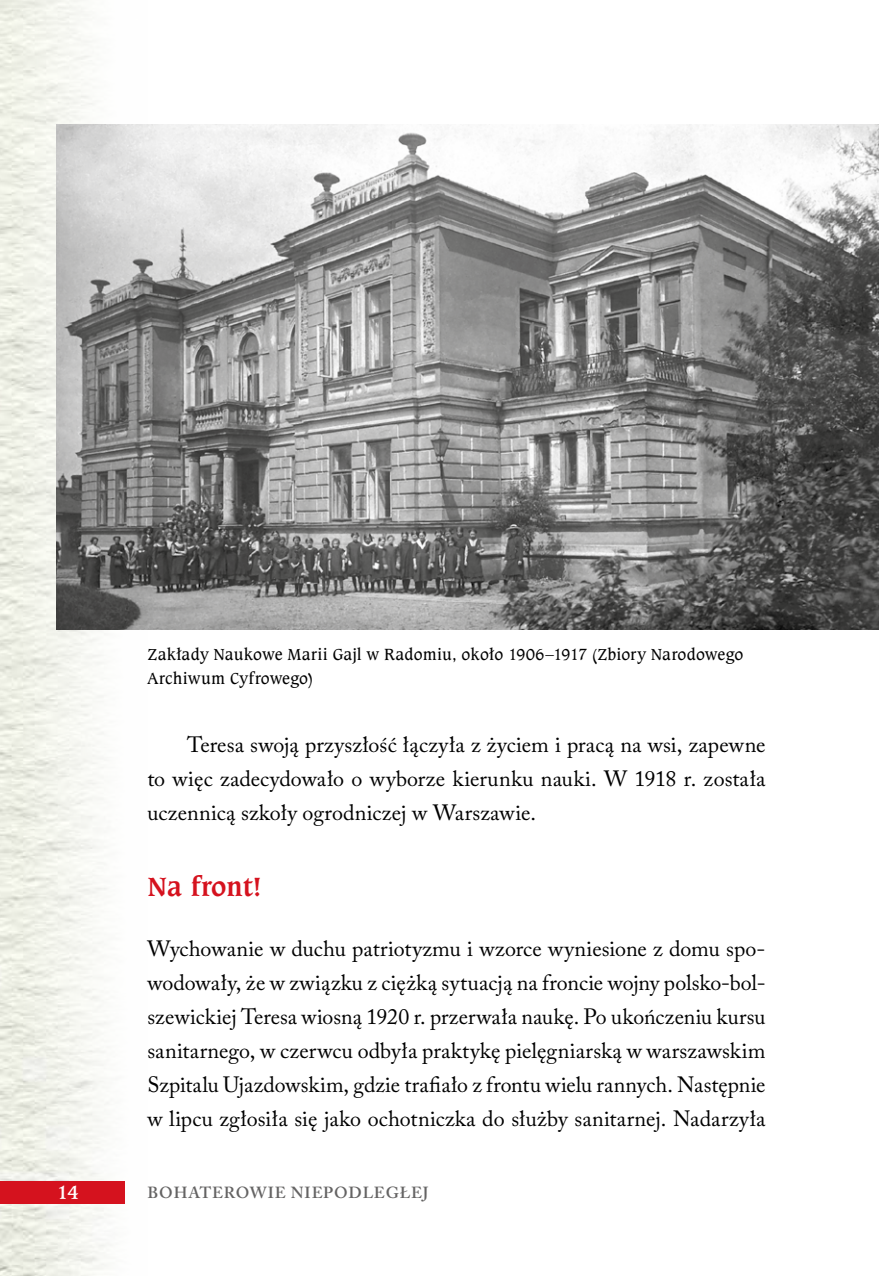
<style>
.page{position:relative;width:879px;height:1276px;background:#fff}
.page>*{position:absolute;margin:0;border:0;box-sizing:border-box;transform-origin:0 0}
.t1{font:700 28px "Caxton Bk EU";letter-spacing:-.02em;color:#d5121e}
.t2{font:22px/34px "Adobe Caslon Pro";letter-spacing:.005em;color:#000;text-align:justify}
.t3{font:700 20px "Caxton Bk EU";color:#fff}
.t4{font:17px/24px "Caxton Bk EU";letter-spacing:.005em;color:#000}
.t5{font:600 16px "Adobe Caslon Pro";letter-spacing:.055em;color:#646363}
</style>
<div class="page">
<img style="left:0;top:0;width:125px;height:1276px">
<div style="left:0;top:1181px;width:125px;height:22px;background:#d5121e"></div>
<img style="left:57px;top:124px;width:822px;height:506px">
<p class="t4" style="left:147px;top:643px;width:597px">Zakłady Naukowe Marii Gajl w Radomiu, około 1906–1917 (Zbiory Narodowego<br>Archiwum Cyfrowego)</p>
<p class="t2" style="left:147px;top:727px;width:619px;text-indent:40px">Teresa swoją przyszłość łączyła z życiem i pracą na wsi, zapewne to więc zadecydowało o wyborze kierunku nauki. W 1918 r. została uczennicą szkoły ogrodniczej w Warszawie.</p>
<p class="t1" style="left:147px;top:869px;width:116px">Na front!</p>
<p class="t2" style="left:147px;top:931px;width:620px">Wychowanie w duchu patriotyzmu i wzorce wyniesione z domu spo&shy;wodowały, że w związku z ciężką sytuacją na froncie wojny polsko-bol&shy;szewickiej Teresa wiosną 1920 r. przerwała naukę. Po ukończeniu kursu sanitarnego, w czerwcu odbyła praktykę pielęgniarską w warszawskim Szpitalu Ujazdowskim, gdzie trafiało z frontu wielu rannych. Następnie w lipcu zgłosiła się jako ochotniczka do służby sanitarnej. Nadarzyła</p>
<p class="t3" style="left:57px;top:1179px;width:24px">14</p>
<p class="t5" style="left:148px;top:1183px;width:282px">BOHATEROWIE NIEPODLEGŁEJ</p>
</div>
